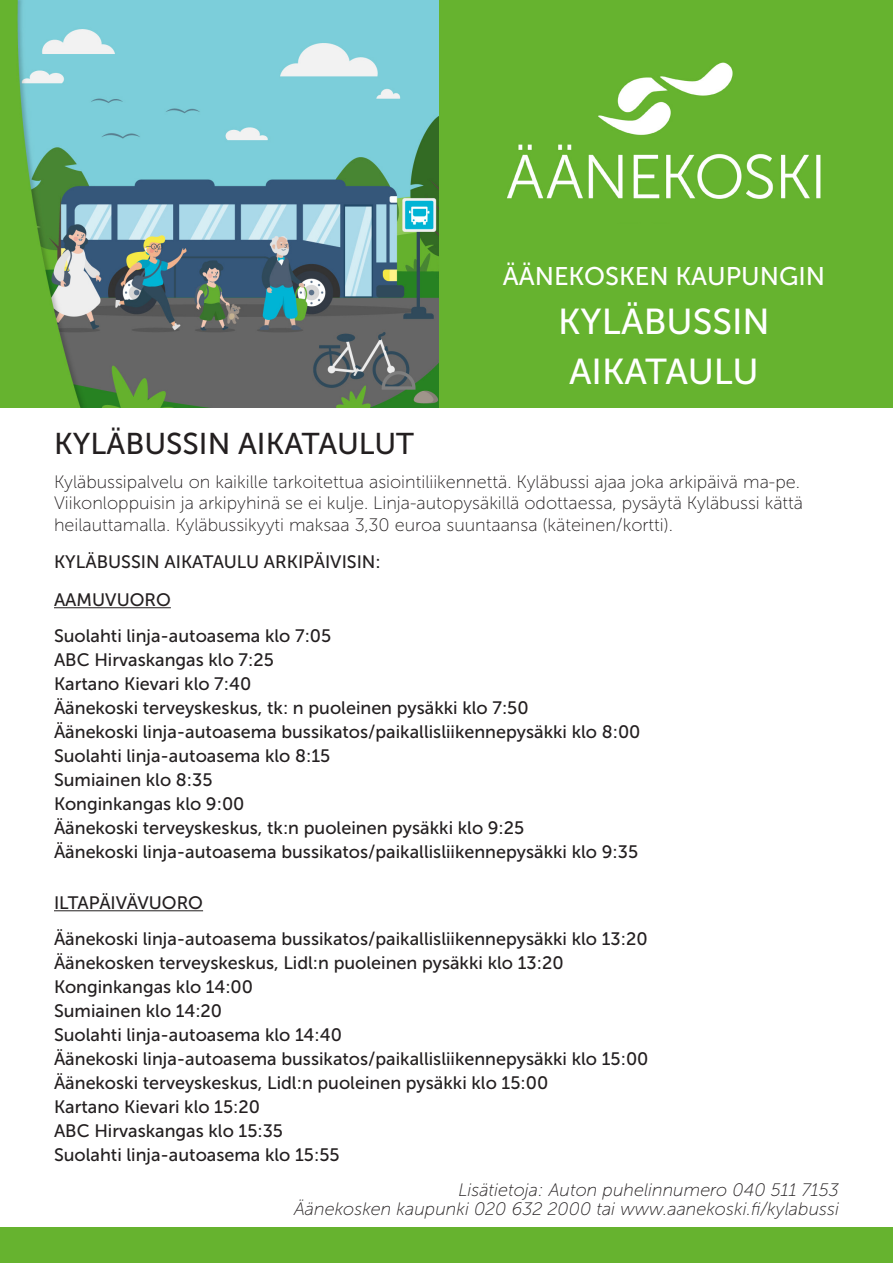
<style>
.page{position:relative;width:893px;height:1263px;background:#fff}
.page>*{position:absolute;margin:0;border:0;box-sizing:border-box;transform-origin:0 0}
.t1{font:36px "Museo Sans 500";color:#fff}
.t2{font:30px "Museo Sans 500";color:#231f20}
.t3{font:25.5px "Museo Sans 500";color:#fff}
.t4{font:18px "Museo Sans 500";color:#231f20}
.t5{font:18px "Museo Sans 100";color:#231f20}
.t6{font:italic 18px "Museo Sans 100";color:#231f20}
</style>
<div class="page">
<hr style="left:54px;top:607px;width:117px;height:1px;background:#231f20">
<hr style="left:54px;top:910px;width:149px;height:1px;background:#231f20">
<img style="left:1px;top:0;width:439px;height:407px">
<div style="left:440px;top:0;width:453px;height:407px;background:#66b32f"></div>
<img style="left:507px;top:62px;width:314px;height:137px">
<div style="left:1px;top:1228px;width:892px;height:35px;background:#66b32f"></div>
<p class="t3" style="left:503px;top:262px;width:324px">ÄÄNEKOSKEN KAUPUNGIN</p>
<p class="t1" style="left:558px;top:302px;width:213px">KYLÄBUSSIN</p>
<p class="t1" style="left:569px;top:352px;width:191px">AIKATAULU</p>
<p class="t2" style="left:54px;top:427px;width:362px">KYLÄBUSSIN AIKATAULUT</p>
<p class="t5" style="left:54px;top:472px;width:747px">Kyläbussipalvelu on kaikille tarkoitettua asiointiliikennettä. Kyläbussi ajaa joka arkipäivä ma-pe.</p>
<p class="t5" style="left:54px;top:494px;width:751px">Viikonloppuisin ja arkipyhinä se ei kulje. Linja-autopysäkillä odottaessa, pysäytä Kyläbussi kättä</p>
<p class="t5" style="left:54px;top:515px;width:621px">heilauttamalla. Kyläbussikyyti maksaa 3,30 euroa suuntaansa (käteinen/kortti).</p>
<p class="t4" style="left:54px;top:552px;width:328px">KYLÄBUSSIN AIKATAULU ARKIPÄIVISIN:</p>
<p class="t4" style="left:54px;top:590px;width:118px">AAMUVUORO</p>
<p class="t4" style="left:54px;top:626px;width:279px">Suolahti linja-autoasema klo 7:05</p>
<p class="t4" style="left:54px;top:650px;width:221px">ABC Hirvaskangas klo 7:25</p>
<p class="t4" style="left:54px;top:674px;width:199px">Kartano Kievari klo 7:40</p>
<p class="t4" style="left:54px;top:698px;width:476px">Äänekoski terveyskeskus, tk: n puoleinen pysäkki klo 7:50</p>
<p class="t4" style="left:54px;top:722px;width:588px">Äänekoski linja-autoasema bussikatos/paikallisliikennepysäkki klo 8:00</p>
<p class="t4" style="left:54px;top:746px;width:278px">Suolahti linja-autoasema klo 8:15</p>
<p class="t4" style="left:54px;top:770px;width:160px">Sumiainen klo 8:35</p>
<p class="t4" style="left:54px;top:794px;width:192px">Konginkangas klo 9:00</p>
<p class="t4" style="left:54px;top:818px;width:472px">Äänekoski terveyskeskus, tk:n puoleinen pysäkki klo 9:25</p>
<p class="t4" style="left:54px;top:842px;width:586px">Äänekoski linja-autoasema bussikatos/paikallisliikennepysäkki klo 9:35</p>
<p class="t4" style="left:54px;top:893px;width:151px">ILTAPÄIVÄVUORO</p>
<p class="t4" style="left:54px;top:929px;width:595px">Äänekoski linja-autoasema bussikatos/paikallisliikennepysäkki klo 13:20</p>
<p class="t4" style="left:54px;top:953px;width:511px">Äänekosken terveyskeskus, Lidl:n puoleinen pysäkki klo 13:20</p>
<p class="t4" style="left:54px;top:977px;width:201px">Konginkangas klo 14:00</p>
<p class="t4" style="left:54px;top:1001px;width:170px">Sumiainen klo 14:20</p>
<p class="t4" style="left:54px;top:1025px;width:289px">Suolahti linja-autoasema klo 14:40</p>
<p class="t4" style="left:54px;top:1049px;width:596px">Äänekoski linja-autoasema bussikatos/paikallisliikennepysäkki klo 15:00</p>
<p class="t4" style="left:54px;top:1073px;width:496px">Äänekoski terveyskeskus, Lidl:n puoleinen pysäkki klo 15:00</p>
<p class="t4" style="left:54px;top:1097px;width:208px">Kartano Kievari klo 15:20</p>
<p class="t4" style="left:54px;top:1121px;width:231px">ABC Hirvaskangas klo 15:35</p>
<p class="t4" style="left:54px;top:1145px;width:287px">Suolahti linja-autoasema klo 15:55</p>
<p class="t6" style="left:458px;top:1180px;width:382px">Lisätietoja: Auton puhelinnumero 040 511 7153</p>
<p class="t6" style="left:294px;top:1199px;width:546px">Äänekosken kaupunki 020 632 2000 tai www.aanekoski.fi/kylabussi</p>
</div>
